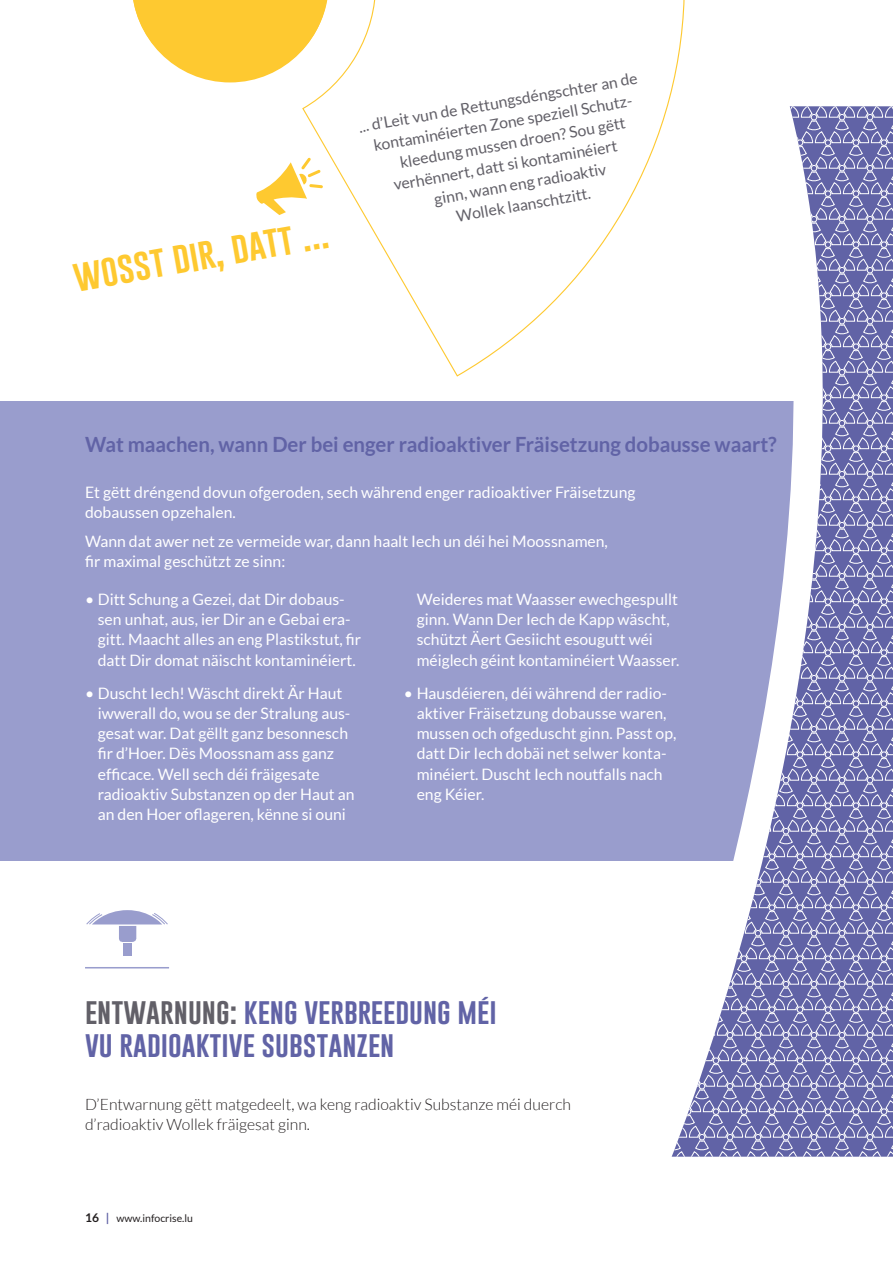
<style>
.page{position:relative;width:893px;height:1263px;background:#fff}
.page>*{position:absolute;margin:0;border:0;box-sizing:border-box;transform-origin:0 0}
.t1{font:33px "Gobold";color:#fec930}
.t2{font:27px/33px "Gobold";color:#6163a6}
.t3{font:700 21px "Lato";color:#6163a6}
.t4{font:15.75px/20.2px "Lato";color:#fff}
.t5{font:15.75px "Lato";color:#626068}
.t6{font:300 15.75px/20.2px "Lato";color:#231f20}
.t7{font:10.5px "Lato";color:#231f20}
.s1{color:#626068}
.s2{font-weight:700;font-size:12px}
.s3{font-weight:700;font-size:12px;color:#6163a6}
</style>
<div class="page">
<div style="left:0;top:402px;width:893px;height:459px;background:#999dcd"></div>
<svg style="left:672px;top:106px;width:221px;height:1051px"></svg>
<svg style="left:222px;top:0;width:463px;height:377px"></svg>
<svg style="left:133px;top:0;width:195px;height:82px"></svg>
<hr style="left:85px;top:967px;width:84px;height:1px;background:#999dcd">
<div style="left:123px;top:943px;width:9px;height:12px;background:#999dcd"></div>
<svg style="left:86px;top:910px;width:82px;height:32px"></svg>
<svg style="left:256px;top:158px;width:67px;height:57px"></svg>
<h1 class="t1" style="left:70px;top:256px;width:260px;rotate:-10deg">WOSST DIR, DATT ...</h1>
<p class="t5" style="left:357px;top:118px;width:284px;rotate:-10deg">... d’Leit vun de Rettungsdéngschter an de</p>
<p class="t5" style="left:372px;top:137px;width:266px;rotate:-10deg">kontaminéierten Zone speziell Schutz-</p>
<p class="t5" style="left:399px;top:154px;width:230px;rotate:-10deg">kleedung mussen droen? Sou gëtt</p>
<p class="t5" style="left:392px;top:176px;width:228px;rotate:-10deg">verhënnert, datt si kontaminéiert</p>
<p class="t5" style="left:433px;top:190px;width:176px;rotate:-10deg">ginn, wann eng radioaktiv</p>
<p class="t5" style="left:455px;top:208px;width:138px;rotate:-10deg">Wollek laanschtzitt.</p>
<h3 class="t3" style="left:85px;top:432px;width:693px">Wat maachen, wann Der bei enger radioaktiver Fräisetzung dobausse waart?</h3>
<p class="t4" style="left:85px;top:482px;width:552px">Et gëtt dréngend dovun ofgeroden, sech während enger radioaktiver Fräisetzung dobaussen opzehalen.</p>
<p class="t4" style="left:85px;top:531px;width:524px">Wann dat awer net ze vermeide war, dann haalt Iech un déi hei Moossnamen, fir maximal geschützt ze sinn:</p>
<p class="t4" style="left:98px;top:589px;width:265px;text-indent:-13px">• Ditt Schung a Gezei, dat Dir dobaus&shy;sen unhat, aus, ier Dir an e Gebai era&shy;gitt. Maacht alles an eng Plastikstut, fir datt Dir domat näischt kontaminéiert.</p>
<p class="t4" style="left:98px;top:683px;width:258px;text-indent:-13px">• Duscht Iech! Wäscht direkt Är Haut iwwerall do, wou se der Stralung aus&shy;gesat war. Dat gëllt ganz besonnesch fir d’Hoer. Dës Moossnam ass ganz efficace. Well sech déi fräigesate radioaktiv Substanzen op der Haut an an den Hoer oflageren, kënne si ouni</p>
<p class="t4" style="left:417px;top:589px;width:264px">Weideres mat Waasser ewechgespullt ginn. Wann Der Iech de Kapp wäscht, schützt Äert Gesiicht esougutt wéi méiglech géint kontaminéiert Waasser.</p>
<p class="t4" style="left:417px;top:683px;width:261px;text-indent:-13px">• Hausdéieren, déi während der radio&shy;aktiver Fräisetzung dobausse waren, mussen och ofgeduscht ginn. Passt op, datt Dir Iech dobäi net selwer konta&shy;minéiert. Duscht Iech noutfalls nach eng Kéier.</p>
<h2 class="t2" style="left:85px;top:994px;width:413px"><span class="s1">ENTWARNUNG:</span> KENG VERBREEDUNG MÉI<br>VU RADIOAKTIVE SUBSTANZEN</h2>
<p class="t6" style="left:85px;top:1094px;width:487px">D’Entwarnung gëtt matgedeelt, wa keng radioaktiv Substanze méi duerch d’radioaktiv Wollek fräigesat ginn.</p>
<p class="t7" style="left:85px;top:1212px;width:109px"><span class="s2">16</span> <span class="s3">|</span> www.infocrise.lu</p>
</div>
